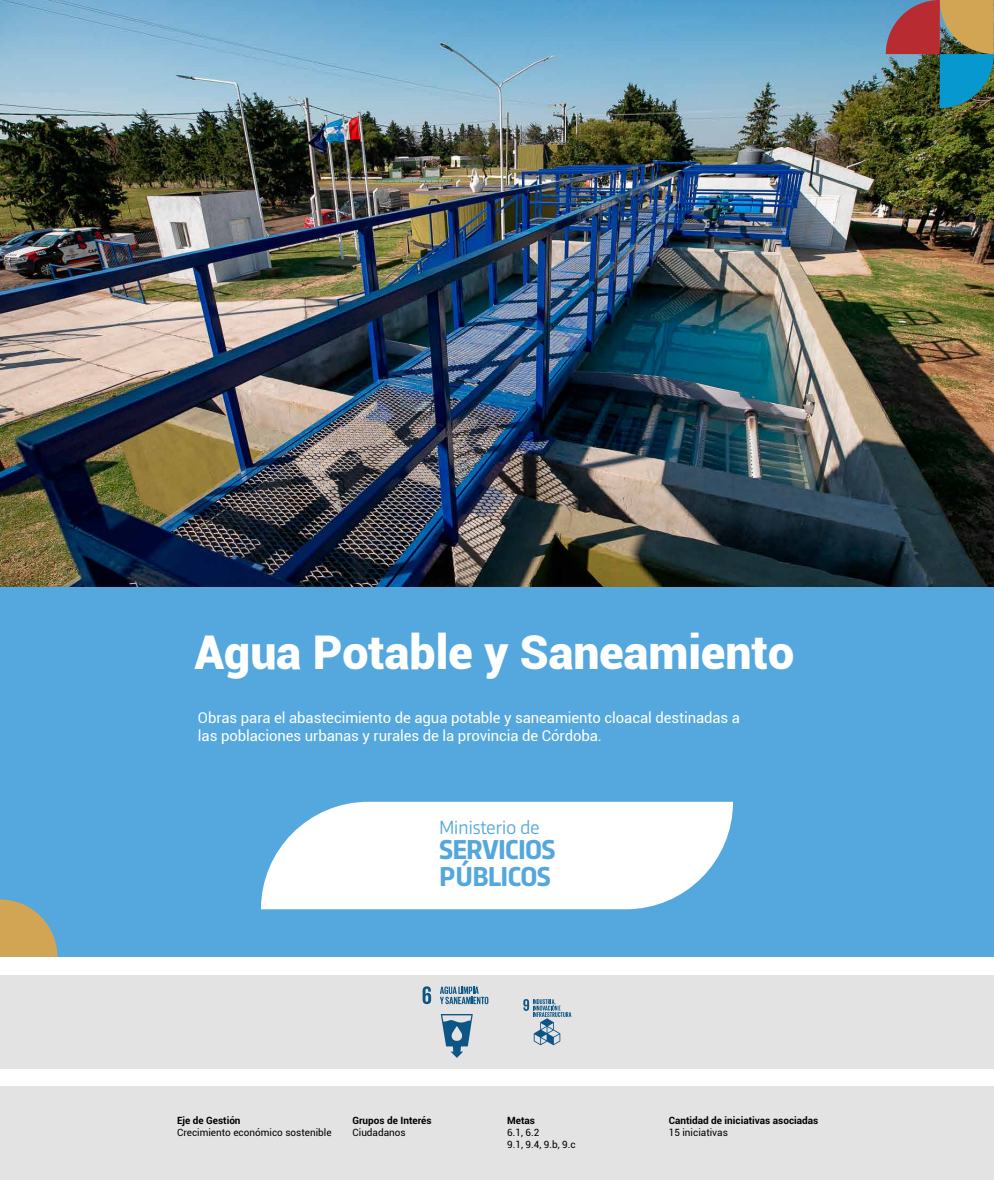
<style>
.page{position:relative;width:994px;height:1180px;background:#fff}
.page>*{position:absolute;margin:0;border:0;box-sizing:border-box;transform-origin:0 0}
.t1{font:900 46.55px "Roboto";color:#fff}
.t2{font:700 28.61px/26.4px "Trasandina";letter-spacing:-.025em;color:#54a7dd}
.t3{font:19.86px "Trasandina";letter-spacing:-.025em;color:#54a7dd}
.t4{font:14.88px/17.8px "Roboto";letter-spacing:-.005em;color:#fff}
.t5{font:9.97px/12px "Roboto";color:#000}
.t6{font:700 9.97px "Roboto";color:#000}
</style>
<div class="page">
<img style="left:0;top:0;width:994px;height:587px">
<div style="left:0;top:587px;width:994px;height:369px;background:#54a8de"></div>
<svg style="left:261px;top:801px;width:472px;height:108px;background:#edf5fb"></svg>
<div style="left:0;top:974px;width:994px;height:94px;background:#e3e3e3"></div>
<div style="left:0;top:1086px;width:994px;height:93px;background:#e3e3e3"></div>
<img style="left:886px;top:0;width:108px;height:108px">
<svg style="left:0;top:899px;width:57px;height:57px"></svg>
<svg style="left:423px;top:986px;width:8px;height:17px"></svg>
<svg style="left:440px;top:986px;width:48px;height:17px"></svg>
<svg style="left:441px;top:1014px;width:32px;height:43px"></svg>
<svg style="left:523px;top:999px;width:48px;height:45px"></svg>
<h1 class="t1" style="left:195px;top:619px;width:601px">Agua Potable y Saneamiento</h1>
<p class="t4" style="left:198px;top:707px;width:544px">Obras para el abastecimiento de agua potable y saneamiento cloacal destinadas a las poblaciones urbanas y rurales de la provincia de Córdoba.</p>
<h3 class="t3" style="left:439px;top:813px;width:102px">Ministerio de</h3>
<h2 class="t2" style="left:439px;top:834px;width:118px">SERVICIOS<br>PÚBLICOS</h2>
<p class="t6" style="left:177px;top:1113px;width:65px">Eje de Gestión</p>
<p class="t5" style="left:177px;top:1125px;width:156px">Crecimiento económico sostenible</p>
<p class="t6" style="left:353px;top:1113px;width:81px">Grupos de Interés</p>
<p class="t5" style="left:353px;top:1125px;width:55px">Ciudadanos</p>
<p class="t6" style="left:507px;top:1113px;width:29px">Metas</p>
<p class="t5" style="left:507px;top:1125px;width:70px">6.1, 6.2<br>9.1, 9.4, 9.b, 9.c</p>
<p class="t6" style="left:669px;top:1113px;width:151px">Cantidad de iniciativas asociadas</p>
<p class="t5" style="left:669px;top:1125px;width:61px">15 iniciativas</p>
</div>
